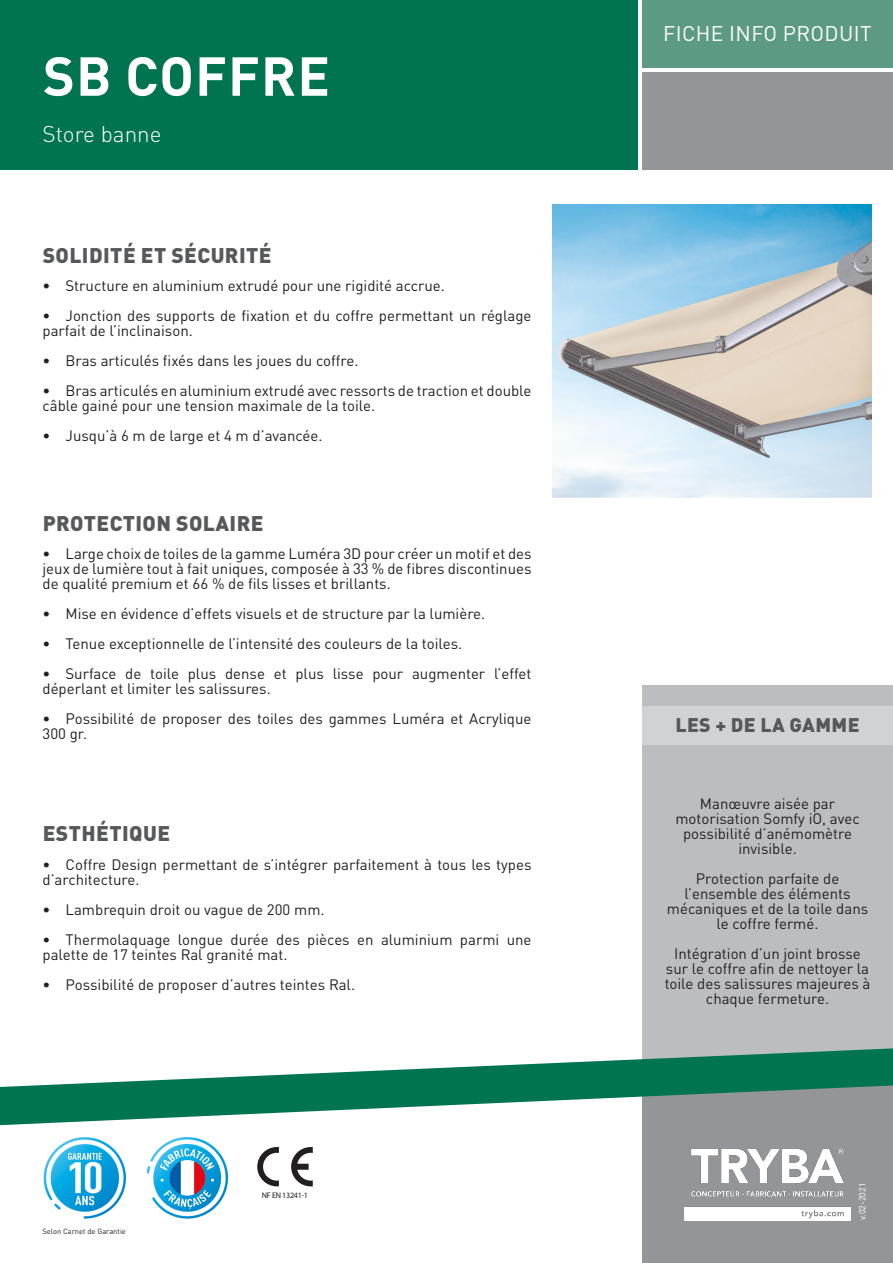
<style>
.page{position:relative;width:893px;height:1263px;background:#fff}
.page>*{position:absolute;margin:0;border:0;box-sizing:border-box;transform-origin:0 0}
.nom_gamme{font:700 54px "DIN Pro";letter-spacing:.02em;color:#fff}
.descriptif{font:300 22.5px "DIN Pro";color:#fff}
.t1{font:900 21px "DIN Pro";letter-spacing:.02em;color:#57585a}
.t2{font:21px "DIN Pro";letter-spacing:.02em;color:#fff}
.t3{font:900 19.5px "DIN Pro";letter-spacing:.02em;color:#57585a}
.textes{font:15px/15px "DIN Pro";color:#231f20}
.textes_perf{font:15px/15px "DIN Pro";color:#231f20;text-align:center}
.t4{font:9px "DIN Pro";color:#fff}
.t5{font:900 8.1px "Avenir";letter-spacing:-.035em;color:#231f20}
.t6{font:7.5px "DIN Pro";color:#231f20}
</style>
<div class="page">
<div style="left:642px;top:685px;width:251px;height:387px;background:#bcbdc0"></div>
<div style="left:642px;top:1081px;width:251px;height:182px;background:#939598"></div>
<div style="left:0;top:0;width:638px;height:170px;background:#007451"></div>
<div style="left:642px;top:0;width:251px;height:68px;background:#5c9a84"></div>
<div style="left:642px;top:72px;width:251px;height:98px;background:#939598"></div>
<img style="left:685px;top:1148px;width:165px;height:72px">
<div style="left:642px;top:706px;width:251px;height:38px;background:#d1d2d4"></div>
<svg style="left:0;top:1048px;width:893px;height:78px"></svg>
<img style="left:146px;top:1137px;width:83px;height:82px">
<svg style="left:257px;top:1147px;width:22px;height:39px"></svg>
<svg style="left:291px;top:1147px;width:22px;height:39px"></svg>
<img style="left:553px;top:204px;width:319px;height:294px">
<img style="left:43px;top:1137px;width:83px;height:82px">
<p class="nom_gamme" style="left:43px;top:31px;width:288px">SB COFFRE</p>
<p class="descriptif" style="left:43px;top:116px;width:121px">Store banne</p>
<h3 class="t1" style="left:43px;top:237px;width:230px">SOLIDITÉ ET SÉCURITÉ</h3>
<p class="textes" style="left:43px;top:277px;width:404px">• Structure en aluminium extrudé pour une rigidité accrue.</p>
<p class="textes" style="left:43px;top:307px;width:490px">• Jonction des supports de fixation et du coffre permettant un réglage parfait de l’inclinaison.</p>
<p class="textes" style="left:43px;top:352px;width:317px">• Bras articulés fixés dans les joues du coffre.</p>
<p class="textes" style="left:43px;top:382px;width:490px">• Bras articulés en aluminium extrudé avec ressorts de traction et double câble gainé pour une tension maximale de la toile.</p>
<p class="textes" style="left:43px;top:427px;width:282px">• Jusqu’à 6 m de large et 4 m d’avancée.</p>
<h3 class="t1" style="left:43px;top:505px;width:222px">PROTECTION SOLAIRE</h3>
<p class="textes" style="left:43px;top:545px;width:491px;text-align:justify">• Large choix de toiles de la gamme Luméra 3D pour créer un motif et des jeux de lumière tout à fait uniques, composée à 33 % de fibres discontinues de qualité premium et 66 % de fils lisses et brillants.</p>
<p class="textes" style="left:43px;top:605px;width:444px">• Mise en évidence d’effets visuels et de structure par la lumière.</p>
<p class="textes" style="left:43px;top:635px;width:421px">• Tenue exceptionnelle de l’intensité des couleurs de la toiles.</p>
<p class="textes" style="left:43px;top:665px;width:491px">• Surface de toile plus dense et plus lisse pour augmenter l’effet déperlant et limiter les salissures.</p>
<p class="textes" style="left:43px;top:710px;width:490px">• Possibilité de proposer des toiles des gammes Luméra et Acrylique<br>300 gr.</p>
<h3 class="t1" style="left:43px;top:815px;width:129px">ESTHÉTIQUE</h3>
<p class="textes" style="left:43px;top:855px;width:490px">• Coffre Design permettant de s’intégrer parfaitement à tous les types d’architecture.</p>
<p class="textes" style="left:43px;top:900px;width:284px">• Lambrequin droit ou vague de 200 mm.</p>
<p class="textes" style="left:43px;top:930px;width:491px">• Thermolaquage longue durée des pièces en aluminium parmi une palette de 17 teintes Ral granité mat.</p>
<p class="textes" style="left:43px;top:975px;width:314px">• Possibilité de proposer d’autres teintes Ral.</p>
<p class="t6" style="left:43px;top:1226px;width:85px">Selon Carnet de Garantie</p>
<p class="t5" style="left:262px;top:1190px;width:48px">NF EN 13241-1</p>
<h3 class="t2" style="left:663px;top:17px;width:210px">FICHE INFO PRODUIT</h3>
<h3 class="t3" style="left:675px;top:708px;width:186px">LES + DE LA GAMME</h3>
<p class="textes_perf" style="left:675px;top:795px;width:186px">Manœuvre aisée par motorisation Somfy iO, avec possibilité d’anémomètre invisible.</p>
<p class="textes_perf" style="left:667px;top:870px;width:203px">Protection parfaite de l’ensemble des éléments mécaniques et de la toile dans le coffre fermé.</p>
<p class="textes_perf" style="left:665px;top:945px;width:207px">Intégration d’un joint brosse sur le coffre afin de nettoyer la toile des salissures majeures à chaque fermeture.</p>
<p class="t4" style="left:855px;top:1220px;width:40px;rotate:-90deg">v.02-2021</p>
</div>
